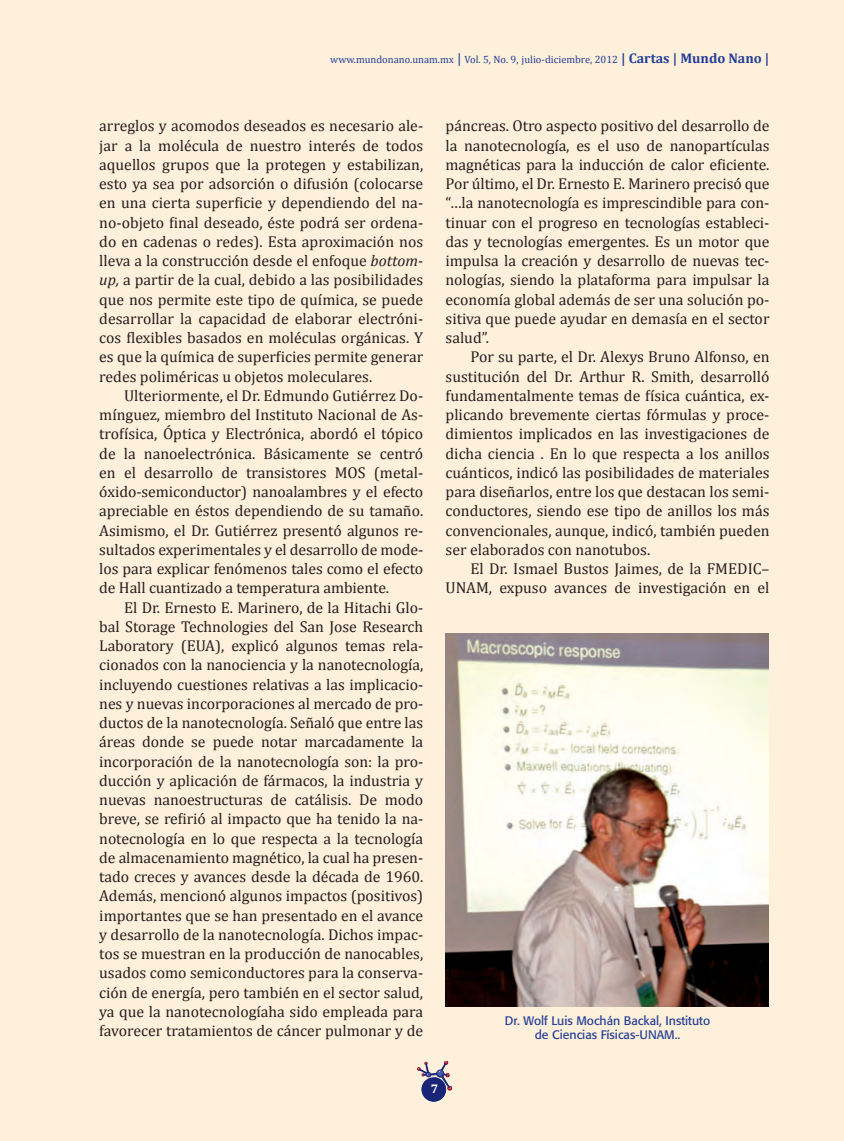
<style>
.page{position:relative;width:844px;height:1141px;background:#fff}
.page>*{position:absolute;margin:0;border:0;box-sizing:border-box;transform-origin:0 0}
.Body_Text{font:15.75px/19.2px "Cambria";color:#231f20;text-align:justify}
.t1{font:700 12.6px "Cambria";color:#fff}
.Pie_Figura{font:12.25px/14px "Formata";color:#233e98;text-align:center}
.t2{font:10.5px "Cambria";color:#233e98}
.s1{font-size:14px}
.s2{font-weight:700;font-size:14px}
.s3{font-style:italic}
</style>
<div class="page">
<div style="left:0;top:0;width:843px;height:1141px;background:#fef0da"></div>
<svg style="left:417px;top:1061px;width:34px;height:41px"></svg>
<div style="left:421px;top:1077px;width:25px;height:25px;background:#192575;border-radius:50%"></div>
<img style="left:445px;top:634px;width:323px;height:373px">
<p class="t2" style="left:330px;top:54px;width:440px">www.mundonano.unam.mx <span class="s1">|</span> Vol. 5, No. 9, julio-diciembre, 2012 <span class="s2">| Cartas | Mundo Nano |</span></p>
<p class="Body_Text" style="left:99px;top:116px;width:325px">arreglos y acomodos deseados es necesario ale&shy;jar a la molécula de nuestro interés de todos aquellos grupos que la protegen y estabilizan, esto ya sea por adsorción o difusión (colocarse en una cierta superficie y dependiendo del na&shy;no-objeto final deseado, éste podrá ser ordena&shy;do en cadenas o redes). Esta aproximación nos lleva a la construcción desde el enfoque <span class="s3">bottom&shy;up,</span> a partir de la cual, debido a las posibilidades que nos permite este tipo de química, se puede desarrollar la capacidad de elaborar electróni&shy;cos flexibles basados en moléculas orgánicas. Y es que la química de superficies permite generar redes poliméricas u objetos moleculares.</p>
<p class="Body_Text" style="left:99px;top:386px;width:325px;text-indent:25px">Ulteriormente, el Dr. Edmundo Gutiérrez Do&shy;mínguez, miembro del Instituto Nacional de As&shy;trofísica, Óptica y Electrónica, abordó el tópico de la nanoelectrónica. Básicamente se centró en el desarrollo de transistores MOS (metal&shy;óxido-semiconductor) nanoalambres y el efecto apreciable en éstos dependiendo de su tamaño.<br>Asimismo, el Dr. Gutiérrez presentó algunos re&shy;sultados experimentales y el desarrollo de mode&shy;los para explicar fenómenos tales como el efecto de Hall cuantizado a temperatura ambiente.</p>
<p class="Body_Text" style="left:99px;top:597px;width:325px;text-indent:25px">El Dr. Ernesto E. Marinero, de la Hitachi Glo&shy;bal Storage Technologies del San Jose Research Laboratory (EUA), explicó algunos temas rela&shy;cionados con la nanociencia y la nanotecnología, incluyendo cuestiones relativas a las implicacio&shy;nes y nuevas incorporaciones al mercado de pro&shy;ductos de la nanotecnología. Señaló que entre las áreas donde se puede notar marcadamente la incorporación de la nanotecnología son: la pro&shy;ducción y aplicación de fármacos, la industria y nuevas nanoestructuras de catálisis. De modo breve, se refirió al impacto que ha tenido la na&shy;notecnología en lo que respecta a la tecnología de almacenamiento magnético, la cual ha presen&shy;tado creces y avances desde la década de 1960.<br>Además, mencionó algunos impactos (positivos) importantes que se han presentado en el avance y desarrollo de la nanotecnología. Dichos impac&shy;tos se muestran en la producción de nanocables, usados como semiconductores para la conserva&shy;ción de energía, pero también en el sector salud, ya que la nanotecnologíaha sido empleada para favorecer tratamientos de cáncer pulmonar y de</p>
<p class="Body_Text" style="left:445px;top:116px;width:325px">páncreas. Otro aspecto positivo del desarrollo de la nanotecnología, es el uso de nanopartículas magnéticas para la inducción de calor eficiente.<br>Por último, el Dr. Ernesto E. Marinero precisó que “…la nanotecnología es imprescindible para con&shy;tinuar con el progreso en tecnologías estableci&shy;das y tecnologías emergentes. Es un motor que impulsa la creación y desarrollo de nuevas tec&shy;nologías, siendo la plataforma para impulsar la economía global además de ser una solución po&shy;sitiva que puede ayudar en demasía en el sector salud”.</p>
<p class="Body_Text" style="left:445px;top:347px;width:325px;text-indent:25px">Por su parte, el Dr. Alexys Bruno Alfonso, en sustitución del Dr. Arthur R. Smith, desarrolló fundamentalmente temas de física cuántica, ex&shy;plicando brevemente ciertas fórmulas y proce&shy;dimientos implicados en las investigaciones de dicha ciencia . En lo que respecta a los anillos cuánticos, indicó las posibilidades de materiales para diseñarlos, entre los que destacan los semi&shy;conductores, siendo ese tipo de anillos los más convencionales, aunque, indicó, también pueden ser elaborados con nanotubos.</p>
<p class="Body_Text" style="left:445px;top:559px;width:325px;text-align:right">El Dr. Ismael Bustos Jaimes, de la FMEDIC–<br>UNAM, expuso avances de investigación en el</p>
<p class="Pie_Figura" style="left:504px;top:1014px;width:207px">Dr. Wolf Luis Mochán Backal, Instituto de Ciencias Físicas-UNAM..</p>
<p class="t1" style="left:430px;top:1081px;width:9px">7</p>
</div>
